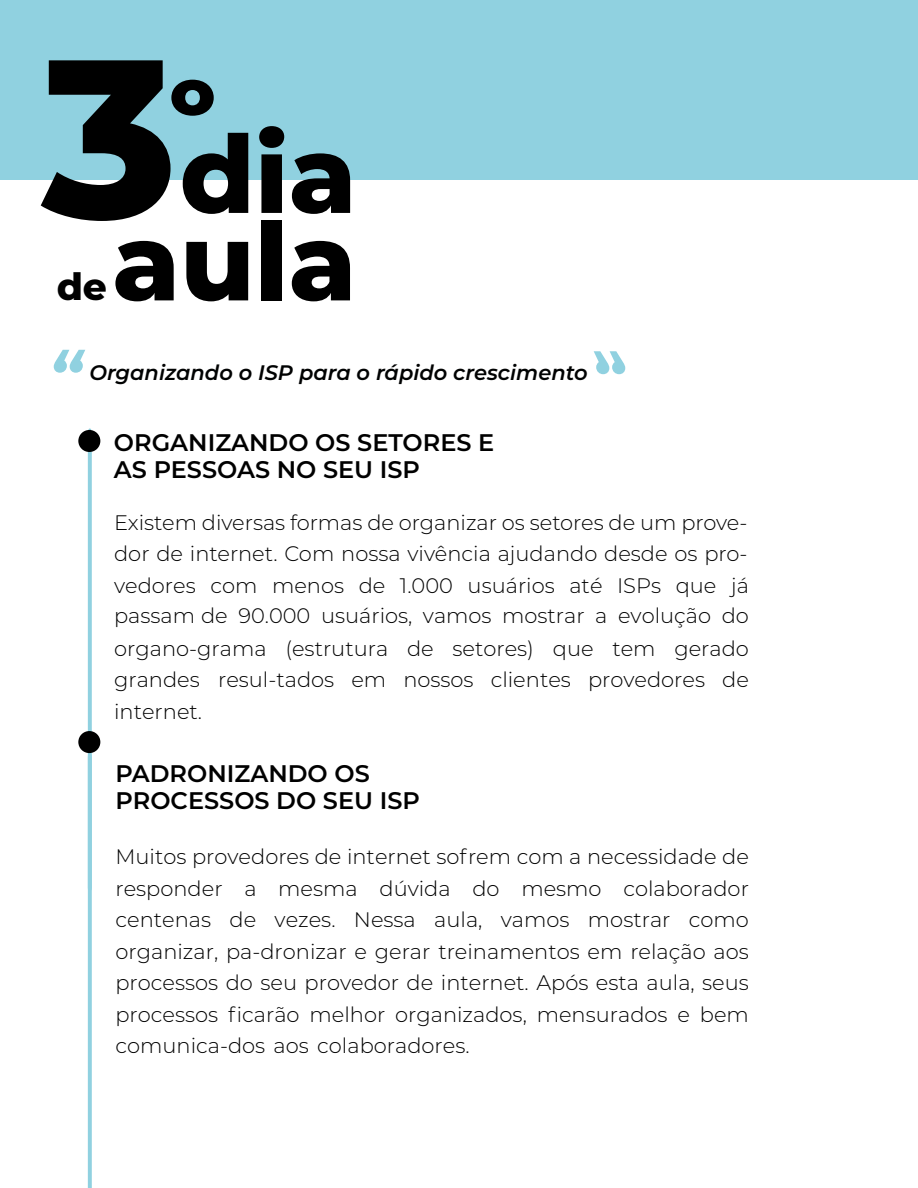
<style>
.page{position:relative;width:918px;height:1188px;background:#fff}
.page>*{position:absolute;margin:0;border:0;box-sizing:border-box;transform-origin:0 0}
.t1{font:800 225px "Montserrat";color:#000}
.t2{font:800 108px/87.4px "Montserrat";color:#000;text-align:right}
.t3{font:italic 700 67.5px "Montserrat";color:#90d1e0}
.t4{font:800 37.5px "Montserrat";color:#000}
.t5{font:600 24px/27px "Montserrat";color:#000}
.t6{font:300 21px/31.5px "Montserrat";color:#000;text-align:justify}
.t7{font:italic 600 21px "Montserrat";color:#000202}
</style>
<div class="page">
<div style="left:0;top:0;width:918px;height:180px;background:#90d1e0"></div>
<svg style="left:88px;top:428px;width:4px;height:760px;background:#94d2e1"></svg>
<div style="left:78px;top:430px;width:22px;height:22px;background:#000;border-radius:50%"></div>
<div style="left:78px;top:731px;width:22px;height:22px;background:#000;border-radius:50%"></div>
<h1 class="t1" style="left:42px;top:-27px;width:176px">3<sup>º</sup></h1>
<h2 class="t2" style="left:112px;top:125px;width:246px">dia aula</h2>
<h3 class="t4" style="left:57px;top:260px;width:52px">de</h3>
<h3 class="t3" style="left:48px;top:327px;width:35px">“</h3>
<p class="t7" style="left:89px;top:358px;width:500px">Organizando o ISP para o rápido crescimento</p>
<p class="t5" style="left:114px;top:427px;width:382px">ORGANIZANDO OS SETORES E<br>AS PESSOAS NO SEU ISP</p>
<p class="t6" style="left:114px;top:506px;width:636px">Existem diversas formas de organizar os setores de um prove&shy;dor de internet. Com nossa vivência ajudando desde os pro&shy;vedores com menos de 1.000 usuários até ISPs que já passam de 90.000 usuários, vamos mostrar a evolução do</p>
<p class="t6" style="left:114px;top:632px;width:636px">organo-grama (estrutura de setores) que tem gerado grandes resul-tados em nossos clientes provedores de internet.</p>
<p class="t5" style="left:115px;top:759px;width:306px">PADRONIZANDO OS<br>PROCESSOS DO SEU ISP</p>
<p class="t6" style="left:115px;top:840px;width:635px">Muitos provedores de internet sofrem com a necessidade de responder a mesma dúvida do mesmo colaborador centenas de vezes. Nessa aula, vamos mostrar como organizar, pa-dronizar e gerar treinamentos em relação aos processos do seu provedor de internet. Após esta aula, seus processos ficarão melhor organizados, mensurados e bem comunica-dos aos colaboradores.</p>
</div>
